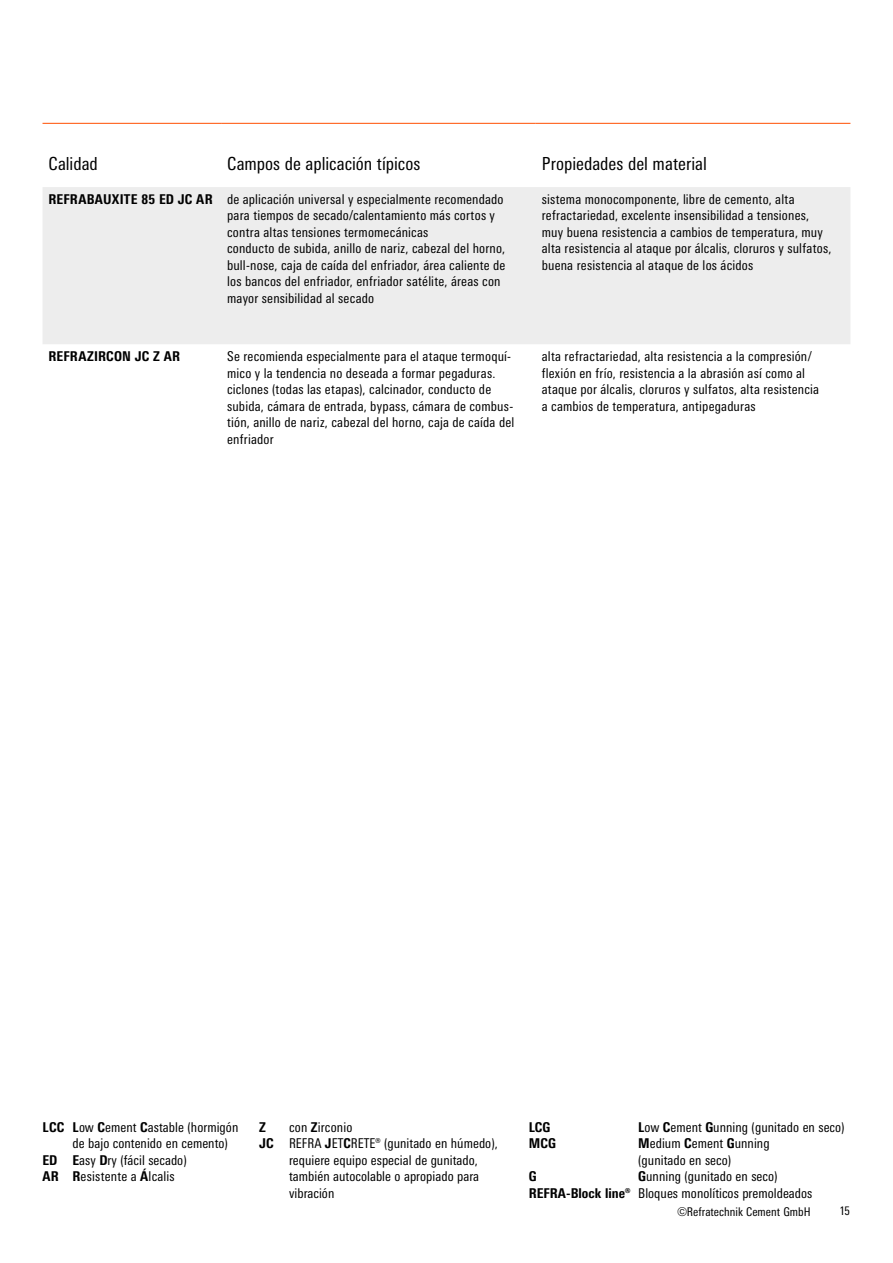
<style>
.page{position:relative;width:893px;height:1263px;background:#fff}
.page>*{position:absolute;margin:0;border:0;box-sizing:border-box;transform-origin:0 0}
.subline_12_420{font:condensed 18px "Linotype Univers";color:#000}
.subline_12_420-2{font:condensed 13.5px/16.5px "Linotype Univers";letter-spacing:.01em;color:#000}
.subline_12_420-3{font:800 condensed 13.5px "Linotype Univers";letter-spacing:.015em;color:#000}
.t1{font:condensed 12px "Linotype Univers";letter-spacing:.005em;color:#000}
.s1{font-weight:800}
</style>
<div class="page">
<div style="left:43px;top:187px;width:807px;height:157px;background:#ededed"></div>
<hr style="left:43px;top:123px;width:178px;height:1px;background:#ff4e00">
<hr style="left:221px;top:123px;width:315px;height:1px;background:#ff4e00">
<hr style="left:536px;top:123px;width:314px;height:1px;background:#ff4e00">
<p class="subline_12_420" style="left:49px;top:153px;width:51px">Calidad</p>
<p class="subline_12_420" style="left:227px;top:153px;width:195px">Campos de aplicación típicos</p>
<p class="subline_12_420" style="left:542px;top:153px;width:167px">Propiedades del material</p>
<p class="subline_12_420-3" style="left:49px;top:191px;width:166px">REFRABAUXITE 85 ED JC AR</p>
<p class="subline_12_420-2" style="left:227px;top:191px;width:278px">de aplicación universal y especialmente recomendado para tiempos de secado/calentamiento más cortos y contra altas tensiones termomecánicas</p>
<p class="subline_12_420-2" style="left:227px;top:240px;width:280px">conducto de subida, anillo de nariz, cabezal del horno, bull-nose, caja de caída del enfriador, área caliente de los bancos del enfriador, enfriador satélite, áreas con mayor sensibilidad al secado</p>
<p class="subline_12_420-2" style="left:542px;top:191px;width:291px">sistema monocomponente, libre de cemento, alta refractariedad, excelente insensibilidad a tensiones, muy buena resistencia a cambios de temperatura, muy alta resistencia al ataque por álcalis, cloruros y sulfatos, buena resistencia al ataque de los ácidos</p>
<p class="subline_12_420-3" style="left:49px;top:348px;width:133px">REFRAZIRCON JC Z AR</p>
<p class="subline_12_420-2" style="left:227px;top:348px;width:285px">Se recomienda especialmente para el ataque termoquí&shy;mico y la tendencia no deseada a formar pegaduras.</p>
<p class="subline_12_420-2" style="left:227px;top:381px;width:289px">ciclones (todas las etapas), calcinador, conducto de subida, cámara de entrada, bypass, cámara de combus&shy;tión, anillo de nariz, cabezal del horno, caja de caída del enfriador</p>
<p class="subline_12_420-2" style="left:542px;top:348px;width:279px">alta refractariedad, alta resistencia a la compresión/ flexión en frío, resistencia a la abrasión así como al ataque por álcalis, cloruros y sulfatos, alta resistencia a cambios de temperatura, antipegaduras</p>
<p class="subline_12_420-2" style="left:73px;top:1118px;width:167px;text-indent:-30px"><span class="s1">LCC L</span>ow <span class="s1">C</span>ement <span class="s1">C</span>astable (hormigón de bajo contenido en cemento)</p>
<p class="subline_12_420-2" style="left:43px;top:1151px;width:146px"><span class="s1">ED E</span>asy <span class="s1">D</span>ry (fácil secado)</p>
<p class="subline_12_420-2" style="left:43px;top:1168px;width:134px"><span class="s1">AR R</span>esistente a <span class="s1">Á</span>lcalis</p>
<p class="subline_12_420-3" style="left:259px;top:1119px;width:8px">Z</p>
<p class="subline_12_420-2" style="left:289px;top:1118px;width:65px">con <span class="s1">Z</span>irconio</p>
<p class="subline_12_420-2" style="left:289px;top:1135px;width:210px;text-indent:-30px"><span class="s1">JC</span> REFRA <span class="s1">J</span>ET<span class="s1">C</span>RETE® (gunitado en húmedo), requiere equipo especial de gunitado, también autocolable o apropiado para vibración</p>
<p class="subline_12_420-3" style="left:529px;top:1119px;width:23px">LCG</p>
<p class="subline_12_420-2" style="left:638px;top:1118px;width:208px"><span class="s1">L</span>ow <span class="s1">C</span>ement <span class="s1">G</span>unning (gunitado en seco)</p>
<p class="subline_12_420-3" style="left:529px;top:1135px;width:29px">MCG</p>
<p class="subline_12_420-2" style="left:638px;top:1135px;width:133px"><span class="s1">M</span>edium <span class="s1">C</span>ement <span class="s1">G</span>unning (gunitado en seco)</p>
<p class="subline_12_420-3" style="left:529px;top:1168px;width:9px">G</p>
<p class="subline_12_420-2" style="left:638px;top:1168px;width:141px"><span class="s1">G</span>unning (gunitado en seco)</p>
<p class="subline_12_420-2" style="left:529px;top:1184px;width:285px"><span class="s1">REFRA-Block line®</span> Bloques monolíticos premoldeados</p>
<p class="t1" style="left:677px;top:1204px;width:135px">©Refratechnik Cement GmbH</p>
<p class="t1" style="left:839px;top:1204px;width:12px">15</p>
</div>
